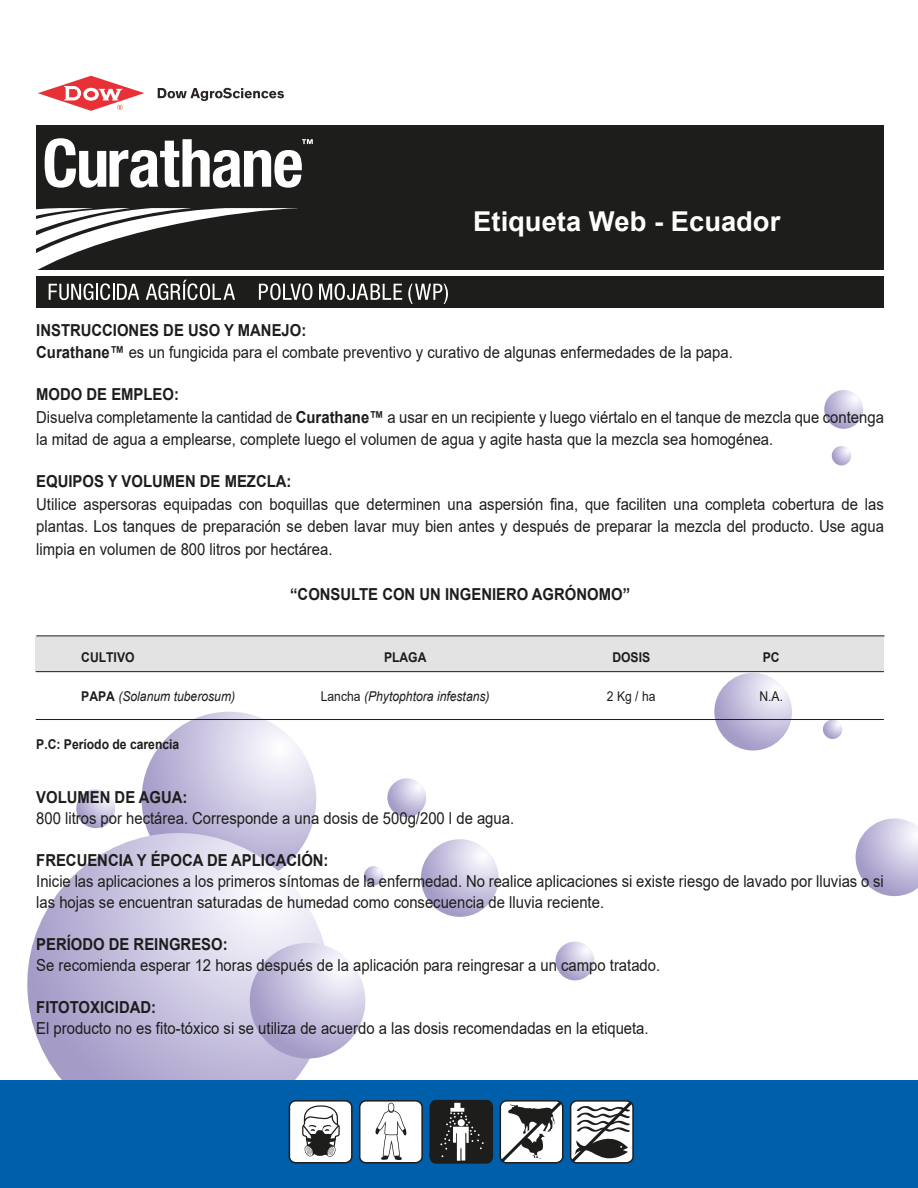
<style>
.page{position:relative;width:918px;height:1188px;background:#fff}
.page>*{position:absolute;margin:0;border:0;box-sizing:border-box;transform-origin:0 0}
.t1{font:700 27.3px "Arial";color:#fff}
.t2{font:16.5px/22.5px "Arial";color:#1d1d1b;scale:.9 1}
.t3{font:700 16.5px "Arial";color:#1d1d1b;scale:.9 1}
.t4{font:italic 13.5px "Arial";color:#1d1d1b;scale:.9 1}
.t5{font:700 13.5px "Arial";color:#1d1d1b;scale:.9 1}
.t6{font:13.5px "Arial";color:#1d1d1b;scale:.9 1}
.s1{font-weight:700}
.s2{font-weight:700;font-style:normal}
.s3{font-style:normal}
</style>
<div class="page">
<svg style="left:142px;top:712px;width:174px;height:174px;background:#cdc8e2"></svg>
<svg style="left:27px;top:833px;width:303px;height:302px;background:#c9c4df"></svg>
<svg style="left:250px;top:943px;width:115px;height:116px;background:#c7c1de"></svg>
<svg style="left:421px;top:839px;width:78px;height:78px;background:#c8c2df"></svg>
<svg style="left:714px;top:673px;width:78px;height:78px;background:#c8c2df"></svg>
<svg style="left:856px;top:818px;width:62px;height:78px"></svg>
<svg style="left:387px;top:778px;width:39px;height:39px"></svg>
<svg style="left:556px;top:942px;width:38px;height:38px"></svg>
<svg style="left:76px;top:789px;width:39px;height:39px"></svg>
<svg style="left:824px;top:390px;width:39px;height:39px"></svg>
<svg style="left:832px;top:446px;width:19px;height:19px"></svg>
<svg style="left:823px;top:720px;width:19px;height:19px"></svg>
<svg style="left:364px;top:866px;width:19px;height:20px"></svg>
<div style="left:0;top:1081px;width:918px;height:107px;background:#005faa"></div>
<div style="left:36px;top:636px;width:848px;height:36px;background:#e3e3e3"></div>
<hr style="left:36px;top:636px;width:848px;height:1px;background:#1d1d1b">
<hr style="left:36px;top:671px;width:848px;height:1px;background:#1d1d1b">
<hr style="left:36px;top:719px;width:848px;height:1px;background:#1d1d1b">
<div style="left:289px;top:1101px;width:63px;height:62px;background:#fff;border-radius:6px"></div>
<div style="left:289px;top:1100px;width:64px;height:64px;border:2px solid #1d1d1b;border-radius:6px"></div>
<svg style="left:302px;top:1105px;width:38px;height:52px"></svg>
<div style="left:360px;top:1101px;width:62px;height:62px;background:#fff;border-radius:6px"></div>
<div style="left:359px;top:1100px;width:64px;height:64px;border:2px solid #1d1d1b;border-radius:6px"></div>
<svg style="left:375px;top:1103px;width:31px;height:57px"></svg>
<svg style="left:429px;top:1099px;width:205px;height:65px;background:#788187"></svg>
<div style="left:37px;top:125px;width:847px;height:182px;background:#1d1d1b"></div>
<div style="left:36px;top:270px;width:852px;height:6px;background:#fff"></div>
<svg style="left:158px;top:88px;width:126px;height:13px"></svg>
<svg style="left:38px;top:76px;width:106px;height:35px"></svg>
<svg style="left:45px;top:138px;width:268px;height:50px"></svg>
<svg style="left:36px;top:208px;width:277px;height:92px"></svg>
<svg style="left:319px;top:283px;width:83px;height:17px"></svg>
<svg style="left:408px;top:284px;width:40px;height:20px"></svg>
<h1 class="t1" style="left:473px;top:202px;width:309px">Etiqueta Web - Ecuador</h1>
<p class="t2" style="left:36px;top:319px;width:776px"><span class="s1">INSTRUCCIONES DE USO Y MANEJO:<br>Curathane™</span> es un fungicida para el combate preventivo y curativo de algunas enfermedades de la papa.</p>
<p class="t2" style="left:36px;top:383px;width:943px"><span class="s1">MODO DE EMPLEO:<br></span>Disuelva completamente la cantidad de <span class="s1">Curathane™</span> a usar en un recipiente y luego viértalo en el tanque de mezcla que contenga la mitad de agua a emplearse, complete luego el volumen de agua y agite hasta que la mezcla sea homogénea.</p>
<p class="t3" style="left:36px;top:470px;width:285px">EQUIPOS Y VOLUMEN DE MEZCLA:</p>
<p class="t2" style="left:36px;top:493px;width:943px;text-align:justify">Utilice aspersoras equipadas con boquillas que determinen una aspersión fina, que faciliten una completa cobertura de las plantas. Los tanques de preparación se deben lavar muy bien antes y después de preparar la mezcla del producto. Use agua limpia en volumen de 800 litros por hectárea.</p>
<p class="t3" style="left:290px;top:583px;width:379px">“CONSULTE CON UN INGENIERO AGRÓNOMO”</p>
<p class="t5" style="left:81px;top:647px;width:61px">CULTIVO</p>
<p class="t5" style="left:384px;top:647px;width:49px">PLAGA</p>
<p class="t5" style="left:612px;top:647px;width:44px">DOSIS</p>
<p class="t5" style="left:763px;top:647px;width:20px">PC</p>
<p class="t4" style="left:81px;top:687px;width:173px"><span class="s2">PAPA</span> (Solanum tuberosum)</p>
<p class="t4" style="left:321px;top:687px;width:189px"><span class="s3">Lancha</span> (Phytophtora infestans)</p>
<p class="t6" style="left:607px;top:687px;width:56px">2 Kg / ha</p>
<p class="t6" style="left:759px;top:687px;width:28px">N.A.</p>
<p class="t5" style="left:36px;top:735px;width:161px">P.C: Período de carencia</p>
<p class="t3" style="left:36px;top:785px;width:170px">VOLUMEN DE AGUA:</p>
<p class="t2" style="left:36px;top:807px;width:533px">800 litros por hectárea. Corresponde a una dosis de 500g/200 l de agua.</p>
<p class="t3" style="left:36px;top:848px;width:326px">FRECUENCIA Y ÉPOCA DE APLICACIÓN:</p>
<p class="t2" style="left:36px;top:870px;width:943px;line-height:21px">Inicie las aplicaciones a los primeros síntomas de la enfermedad. No realice aplicaciones si existe riesgo de lavado por lluvias o si las hojas se encuentran saturadas de humedad como consecuencia de lluvia reciente.</p>
<p class="t3" style="left:36px;top:932px;width:214px">PERÍODO DE REINGRESO:</p>
<p class="t2" style="left:36px;top:954px;width:695px">Se recomienda esperar 12 horas después de la aplicación para reingresar a un campo tratado.</p>
<p class="t3" style="left:36px;top:995px;width:135px">FITOTOXICIDAD:</p>
<p class="t2" style="left:36px;top:1017px;width:682px">El producto no es fito-tóxico si se utiliza de acuerdo a las dosis recomendadas en la etiqueta.</p>
</div>
